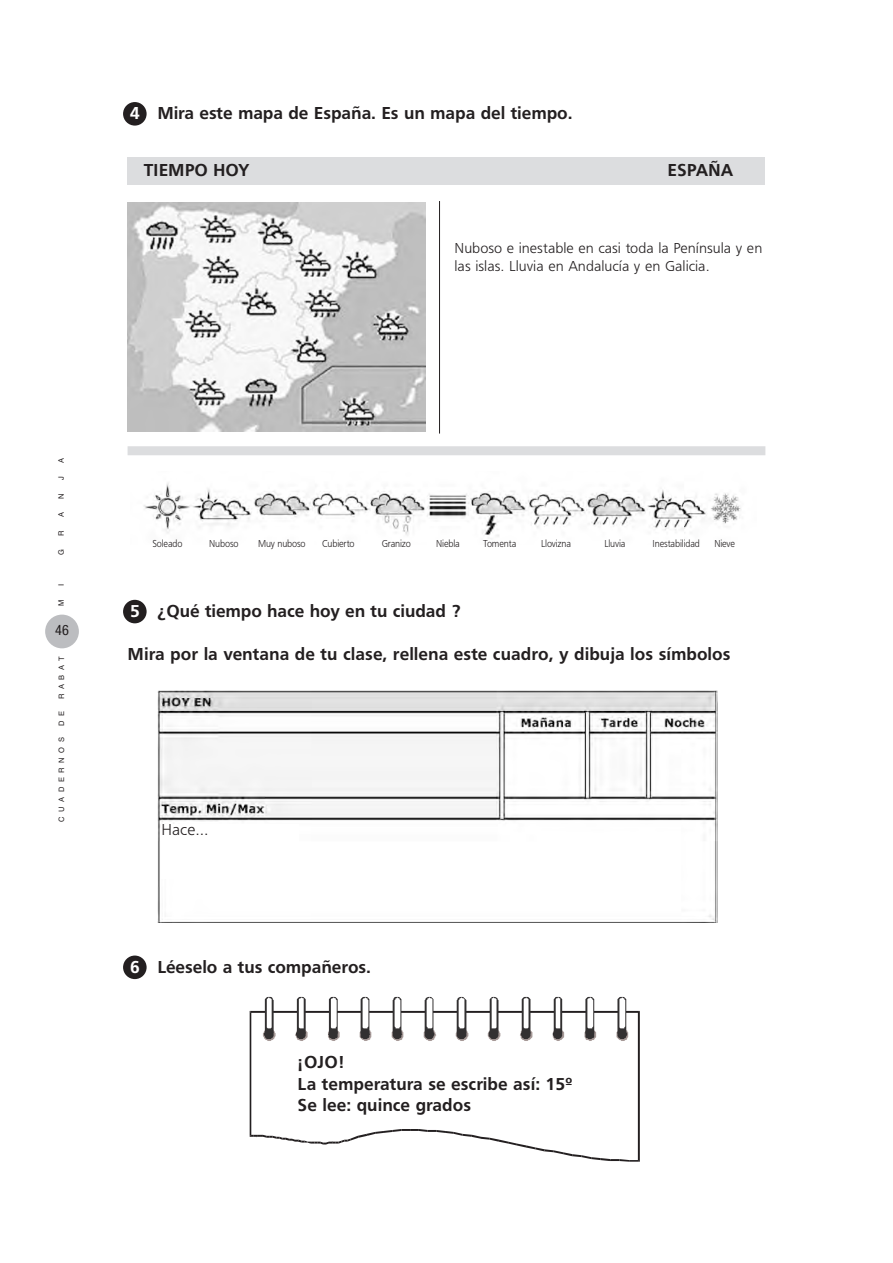
<style>
.page{position:relative;width:893px;height:1263px;background:#fff}
.page>*{position:absolute;margin:0;border:0;box-sizing:border-box;transform-origin:0 0}
.t1{font:18px/21.6px "Frugal Sans Bold DTC";letter-spacing:-.005em;color:#231f20}
.t2{font:16.5px "Frugal Sans Light DTC";color:#231f20}
.t3{font:15px/18px "Frugal Sans Light DTC";color:#231f20}
.t4{font:condensed 14.25px "Helvetica Neue";color:#231f20}
.t5{font:10.5px "Frugal Sans Light DTC";letter-spacing:-.015em;color:#231f20;scale:.9 1}
.t6{font:7.5px "Helvetica";letter-spacing:.61em;color:#231f20}
.s1{color:#fff}
</style>
<div class="page">
<div style="left:45px;top:615px;width:34px;height:33px;background:#bcbdc0;border-radius:50%"></div>
<div style="left:123px;top:102px;width:24px;height:24px;background:#231f20;border-radius:50%"></div>
<img style="left:128px;top:202px;width:297px;height:230px">
<hr style="left:439px;top:201px;width:1px;height:233px;background:#231f20">
<div style="left:128px;top:158px;width:637px;height:26px;background:#dcdddf"></div>
<div style="left:128px;top:446px;width:637px;height:9px;background:#dcdddf"></div>
<img style="left:144px;top:483px;width:597px;height:54px">
<div style="left:123px;top:600px;width:24px;height:23px;background:#231f20;border-radius:50%"></div>
<img style="left:157px;top:690px;width:561px;height:233px">
<div style="left:123px;top:955px;width:24px;height:24px;background:#231f20;border-radius:50%"></div>
<svg style="left:250px;top:996px;width:390px;height:166px"></svg>
<div style="left:162px;top:824px;width:137px;height:54px;background:#fff"></div>
<p class="t1" style="left:130px;top:102px;width:444px"><span class="s1">4</span> Mira este mapa de España. Es un mapa del tiempo.</p>
<p class="t1" style="left:144px;top:158px;width:107px">TIEMPO HOY</p>
<p class="t1" style="left:667px;top:158px;width:67px">ESPAÑA</p>
<p class="t3" style="left:454px;top:239px;width:309px">Nuboso e inestable en casi toda la Península y en las islas. Lluvia en Andalucía y en Galicia.</p>
<p class="t6" style="left:57px;top:463px;width:7px;rotate:-90deg">A</p>
<p class="t6" style="left:57px;top:480px;width:5px;rotate:-90deg">J</p>
<p class="t6" style="left:57px;top:499px;width:7px;rotate:-90deg">N</p>
<p class="t6" style="left:57px;top:517px;width:7px;rotate:-90deg">A</p>
<p class="t6" style="left:57px;top:536px;width:7px;rotate:-90deg">R</p>
<p class="t6" style="left:57px;top:555px;width:7px;rotate:-90deg">G</p>
<p class="t6" style="left:57px;top:586px;width:4px;rotate:-90deg">I</p>
<p class="t6" style="left:57px;top:606px;width:8px;rotate:-90deg">M</p>
<p class="t4" style="left:55px;top:625px;width:15px">46</p>
<p class="t6" style="left:57px;top:699px;width:44px;rotate:-90deg">RABAT</p>
<p class="t6" style="left:57px;top:726px;width:17px;rotate:-90deg">D E</p>
<p class="t6" style="left:57px;top:822px;width:86px;rotate:-90deg">CUADERNOS</p>
<p class="t5" style="left:152px;top:537px;width:35px">Soleado</p>
<p class="t5" style="left:209px;top:537px;width:34px">Nuboso</p>
<p class="t5" style="left:258px;top:537px;width:54px">Muy nuboso</p>
<p class="t5" style="left:322px;top:537px;width:38px">Cubierto</p>
<p class="t5" style="left:382px;top:537px;width:34px">Granizo</p>
<p class="t5" style="left:436px;top:537px;width:28px">Niebla</p>
<p class="t5" style="left:483px;top:537px;width:38px">Tomenta</p>
<p class="t5" style="left:541px;top:537px;width:35px">Llovizna</p>
<p class="t5" style="left:604px;top:537px;width:25px">Lluvia</p>
<p class="t5" style="left:653px;top:537px;width:54px">Inestabilidad</p>
<p class="t5" style="left:714px;top:537px;width:24px">Nieve</p>
<p class="t1" style="left:130px;top:600px;width:332px"><span class="s1">5</span> ¿Qué tiempo hace hoy en tu ciudad ?</p>
<p class="t1" style="left:128px;top:643px;width:604px">Mira por la ventana de tu clase, rellena este cuadro, y dibuja los símbolos</p>
<p class="t2" style="left:162px;top:819px;width:49px">Hace...</p>
<p class="t1" style="left:130px;top:956px;width:242px"><span class="s1">6</span> Léeselo a tus compañeros.</p>
<p class="t1" style="left:298px;top:1051px;width:277px">¡OJO!<br>La temperatura se escribe así: 15º<br>Se lee: quince grados</p>
</div>
